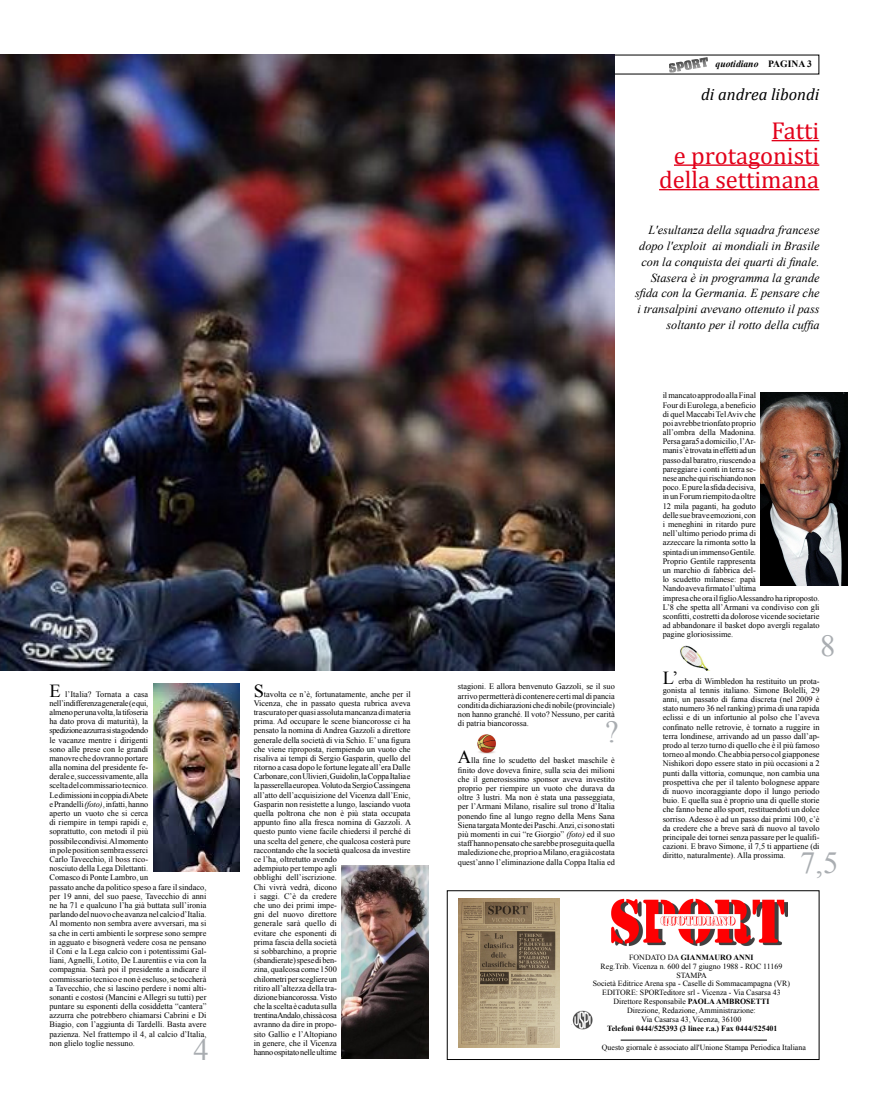
<style>
.page{position:relative;width:869px;height:1117px;background:#fff}
.page>*{position:absolute;margin:0;border:0;box-sizing:border-box;transform-origin:0 0}
.t1{font:30.62px "Times New Roman";color:#a9adb1}
.t2{font:24.5px/24.5px "Cambria";color:#e2001a;text-align:right}
.t3{font:italic 16.62px "Cambria";color:#000}
.t4{font:italic 12.25px/15.8px "Times New Roman";color:#000;text-align:right}
.t5{font:italic 700 9.62px "Times New Roman";color:#000}
.t6{font:8.31px/9.2px "Times New Roman";color:#000}
.t7{font:7.88px/8.8px "Times New Roman";color:#000;text-align:center}
.t8{font:700 7.88px "Times New Roman";color:#000}
.s1{font-style:normal}
.s2{font-size:18.38px}
.s3{font-style:italic}
.s4{font-weight:700}
</style>
<div class="page">
<img style="left:669px;top:57px;width:38px;height:15px">
<img style="left:0;top:55px;width:614px;height:615px">
<hr style="left:620px;top:1039px;width:146px;height:1px;background:#000">
<img style="left:571px;top:1010px;width:21px;height:19px">
<hr style="left:771px;top:140px;width:48px;height:1px;background:#e2001a">
<hr style="left:673px;top:164px;width:146px;height:2px;background:#e2001a">
<hr style="left:658px;top:189px;width:161px;height:1px;background:#e2001a">
<img style="left:458px;top:898px;width:101px;height:149px">
<img style="left:611px;top:898px;width:176px;height:48px">
<img style="left:477px;top:734px;width:19px;height:20px">
<img style="left:680px;top:645px;width:29px;height:25px">
<img style="left:153px;top:683px;width:86px;height:188px">
<img style="left:341px;top:865px;width:87px;height:193px">
<img style="left:760px;top:392px;width:87px;height:193px">
<p class="t5" style="left:715px;top:57px;width:98px">quotidiano <span class="s1">PAGINA 3</span></p>
<h3 class="t3" style="left:701px;top:82px;width:119px">di andrea libondi</h3>
<h2 class="t2" style="left:658px;top:118px;width:162px">Fatti<br>e protagonisti della settimana</h2>
<p class="t4" style="left:635px;top:222px;width:186px">L'esultanza della squadra francese dopo l'exploit ai mondiali in Brasile con la conquista dei quarti di finale.<br>Stasera è in programma la grande sfida con la Germania. E pensare che i transalpini avevano ottenuto il pass soltanto per il rotto della cuffia</p>
<p class="t6" style="left:662px;top:391px;width:158px">il mancato approdo alla Final<br>Four di Eurolega, a beneficio<br>di quel Maccabi Tel Aviv che<br>poi avrebbe trionfato proprio<br>all’ombra della Madonina.<br>Persa gara5 a domicilio, l’Ar-<br>mani s’è trovata in effetti ad un<br>passo dal baratro, riuscendo a<br>pareggiare i conti in terra se-<br>nese anche qui rischiando non<br>poco. E pure la sfida decisiva,<br>in un Forum riempito da oltre<br>12 mila paganti, ha goduto<br>delle sue brave emozioni, con<br>i meneghini in ritardo pure<br>nell’ultimo periodo prima di<br>azzeccare la rimonta sotto la<br>spinta di un immenso Gentile.<br>Proprio Gentile rappresenta<br>un marchio di fabbrica del-<br>lo scudetto milanese: papà<br>Nando aveva firmato l’ultima<br>impresa che ora il figlio Alessandro ha riproposto.<br>L’8 che spetta all’Armani va condiviso con gli sconfitti, costretti da dolorose vicende societarie ad abbandonare il basket dopo avergli regalato pagine gloriosissime.</p>
<p class="t6" style="left:662px;top:676px;width:158px;text-align:justify"><span class="s2">L’</span>erba di Wimbledon ha restituito un prota&shy;gonista al tennis italiano. Simone Bolelli, 29 anni, un passato di fama discreta (nel 2009 è stato numero 36 nel ranking) prima di una rapida eclissi e di un infortunio al polso che l’aveva confinato nelle retrovie, è tornato a ruggire in terra londinese, arrivando ad un passo dall’ap&shy;prodo al terzo turno di quello che è il più famoso torneo al mondo. Che abbia perso col giapponese Nishikori dopo essere stato in più occasioni a 2 punti dalla vittoria, comunque, non cambia una prospettiva che per il talento bolognese appare di nuovo incoraggiante dopo il lungo periodo buio. E quella sua è proprio una di quelle storie che fanno bene allo sport, restituendoti un dolce sorriso. Adesso è ad un passo dai primi 100, c’è da credere che a breve sarà di nuovo al tavolo principale dei tornei senza passare per le qualifi&shy;cazioni. E bravo Simone, il 7,5 ti appartiene (di diritto, naturalmente). Alla prossima.</p>
<h1 class="t1" style="left:819px;top:625px;width:17px">8</h1>
<p class="t6" style="left:49px;top:689px;width:158px"><span class="s2">E</span> l’Italia? Tornata a casa<br>nell’indifferenza generale (e qui,<br>almeno per una volta, la tifoseria<br>ha dato prova di maturità), la<br>spedizione azzurra si sta godendo<br>le vacanze mentre i dirigenti<br>sono alle prese con le grandi<br>manovre che dovranno portare<br>alla nomina del presidente fe-<br>derale e, successivamente, alla<br>scelta del commissario tecnico.<br>Le dimissioni in coppia di Abete<br>e Prandelli <span class="s3">(foto)</span>, infatti, hanno<br>aperto un vuoto che si cerca<br>di riempire in tempi rapidi e,<br>soprattutto, con metodi il più<br>possibile condivisi. Al momento<br>in pole position sembra esserci<br>Carlo Tavecchio, il boss rico-<br>nosciuto della Lega Dilettanti.<br>Comasco di Ponte Lambro, un<br>passato anche da politico speso a fare il sindaco, per 19 anni, del suo paese, Tavecchio di anni ne ha 71 e qualcuno l’ha già buttata sull’ironia parlando del nuovo che avanza nel calcio d’Italia.<br>Al momento non sembra avere avversari, ma si sa che in certi ambienti le sorprese sono sempre in agguato e bisognerà vedere cosa ne pensano il Coni e la Lega calcio con i potentissimi Gal&shy;liani, Agnelli, Lotito, De Laurentiis e via con la compagnia. Sarà poi il presidente a indicare il commissario tecnico e non è escluso, se toccherà a Tavecchio, che si lascino perdere i nomi alti&shy;sonanti e costosi (Mancini e Allegri su tutti) per puntare su esponenti della cosiddetta “cantera” azzurra che potrebbero chiamarsi Cabrini e Di Biagio, con l’aggiunta di Tardelli. Basta avere pazienza. Nel frattempo il 4, al calcio d’Italia, non glielo toglie nessuno.</p>
<p class="t6" style="left:253px;top:689px;width:159px"><span class="s2">S</span>tavolta ce n’è, fortunatamente, anche per il Vicenza, che in passato questa rubrica aveva trascurato per quasi assoluta mancanza di materia prima. Ad occupare le scene biancorosse ci ha pensato la nomina di Andrea Gazzoli a direttore generale della società di via Schio. E’ una figura che viene riproposta, riempiendo un vuoto che risaliva ai tempi di Sergio Gasparin, quello del ritorno a casa dopo le fortune legate all’era Dalle Carbonare, con Ulivieri, Guidolin, la Coppa Italia e la passerella europea. Voluto da Sergio Cassingena all’atto dell’acquisizione del Vicenza dall’Enic, Gasparin non resistette a lungo, lasciando vuota quella poltrona che non è più stata occupata appunto fino alla fresca nomina di Gazzoli. A questo punto viene facile chiedersi il perché di una scelta del genere, che qualcosa costerà pure raccontando che la società qualcosa da investire ce l’ha, oltretutto avendo<br>adempiuto per tempo agli<br>obblighi dell’iscrizione.<br>Chi vivrà vedrà, dicono<br>i saggi. C’è da credere<br>che uno dei primi impe-<br>gni del nuovo direttore<br>generale sarà quello di<br>evitare che esponenti di<br>prima fascia della società<br>si sobbarchino, a proprie<br>(sbandierate) spese di ben-<br>zina, qualcosa come 1500<br>chilometri per scegliere un<br>ritiro all’altezza della tra-<br>dizione biancorossa. Visto<br>che la scelta è caduta sulla<br>trentina Andalo, chissà cosa<br>avranno da dire in propo-<br>sito Gallio e l’Altopiano<br>in genere, che il Vicenza<br>hanno ospitato nelle ultime</p>
<p class="t6" style="left:457px;top:681px;width:158px;text-align:justify">stagioni. E allora benvenuto Gazzoli, se il suo arrivo permetterà di contenere certi mal di pancia conditi da dichiarazioni che di nobile (provinciale) non hanno granché. Il voto? Nessuno, per carità di patria biancorossa.</p>
<h1 class="t1" style="left:604px;top:711px;width:15px">?</h1>
<p class="t6" style="left:457px;top:755px;width:158px;text-align:justify"><span class="s2">A</span>lla fine lo scudetto del basket maschile è finito dove doveva finire, sulla scia dei milioni che il generosissimo sponsor aveva investito proprio per riempire un vuoto che durava da oltre 3 lustri. Ma non è stata una passeggiata, per l’Armani Milano, risalire sul trono d’Italia ponendo fine al lungo regno della Mens Sana Siena targata Monte dei Paschi. Anzi, ci sono stati più momenti in cui “re Giorgio” <span class="s3">(foto)</span> ed il suo staff hanno pensato che sarebbe proseguita quella maledizione che, proprio a Milano, era già costata quest’anno l’eliminazione dalla Coppa Italia ed</p>
<h1 class="t1" style="left:799px;top:841px;width:40px">7,5</h1>
<p class="t7" style="left:592px;top:952px;width:199px">FONDATO DA <span class="s4">GIANMAURO ANNI<br></span>Reg.Trib. Vicenza n. 600 del 7 giugno 1988 - ROC 11169<br>STAMPA<br>Società Editrice Arena spa - Caselle di Sommacampagna (VR)<br>EDITORE: SPORTeditore srl - Vicenza - Via Casarsa 43<br>Direttore Responsabile <span class="s4">PAOLA AMBROSETTI<br></span>Direzione, Redazione, Amministrazione:<br>Via Casarsa 43, Vicenza, 36100</p>
<p class="t8" style="left:607px;top:1022px;width:172px">Telefoni 0444/525393 (3 linee r.a.) Fax 0444/525401</p>
<h1 class="t1" style="left:193px;top:1028px;width:17px">4</h1>
<p class="t7" style="left:601px;top:1043px;width:205px">Questo giornale è associato all'Unione Stampa Periodica Italiana</p>
</div>
